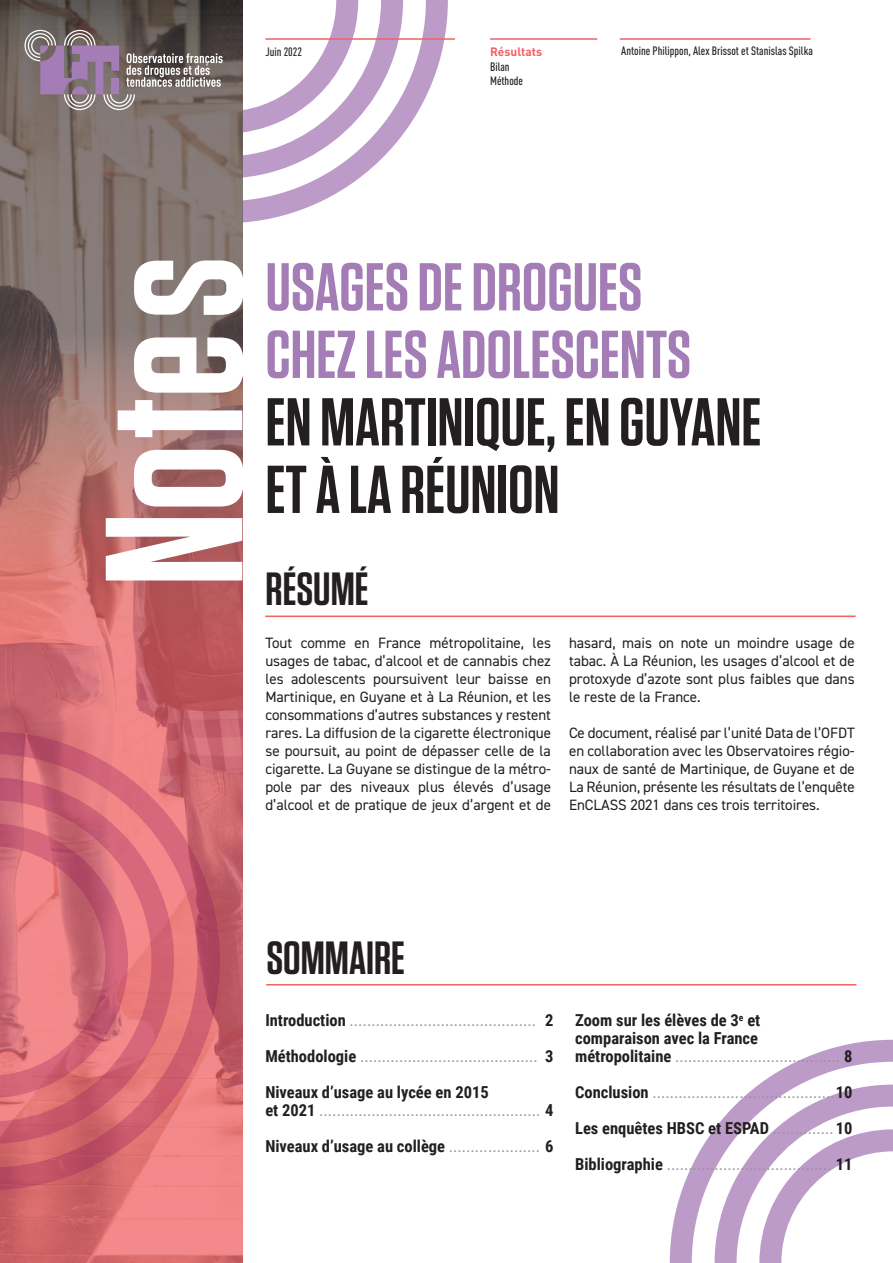
<style>
.page{position:relative;width:893px;height:1263px;background:#fff}
.page>*{position:absolute;margin:0;border:0;box-sizing:border-box;transform-origin:0 0}
.t1{font:600 195px "Tungsten";letter-spacing:.01em;color:#fff}
.t2{font:600 67.5px/67.5px "Tungsten";color:#a47db7}
.t3{font:600 67.5px/67.5px "Tungsten";color:#231f20}
.t4{font:600 46.5px "Tungsten";color:#231f20}
.t5{font:16.5px/36px "Roboto Condensed";color:#939598;text-align:justify}
.t6{font:700 16.5px/18px "Roboto Condensed";color:#231f20}
.t7{font:15px/18px "DIN2014";color:#231f20;text-align:justify}
.t8{font:500 condensed 12px/14.4px "DIN Pro";color:#231f20}
.t9{font:700 12px "DIN Pro";color:#f16164}
.s1{font-weight:700;color:#231f20}
.s2{font-weight:400;color:#939598}
</style>
<div class="page">
<svg style="left:242px;top:0;width:206px;height:222px"></svg>
<svg style="left:242px;top:0;width:161px;height:178px"></svg>
<hr style="left:265px;top:615px;width:590px;height:2px;background:#f16164">
<hr style="left:266px;top:984px;width:590px;height:1px;background:#f16164">
<hr style="left:265px;top:38px;width:190px;height:2px;background:#f16164">
<hr style="left:490px;top:38px;width:107px;height:2px;background:#f16164">
<hr style="left:620px;top:38px;width:190px;height:2px;background:#f16164">
<svg style="left:0;top:0;width:242px;height:1263px;background:#a56d6b"></svg>
<svg style="left:24px;top:30px;width:199px;height:80px;background:#82757b"></svg>
<svg style="left:670px;top:1040px;width:223px;height:223px"></svg>
<svg style="left:715px;top:1084px;width:178px;height:179px"></svg>
<svg style="left:0;top:731px;width:220px;height:459px;background:#d66c74"></svg>
<svg style="left:0;top:777px;width:174px;height:367px;background:#da6f79"></svg>
<p class="t8" style="left:265px;top:43px;width:38px">Juin 2022</p>
<p class="t9" style="left:490px;top:44px;width:54px">Résultats</p>
<p class="t8" style="left:621px;top:43px;width:193px">Antoine Philippon, Alex Brissot et Stanislas Spilka</p>
<p class="t8" style="left:490px;top:58px;width:34px">Bilan<br>Méthode</p>
<h1 class="t1" style="left:72px;top:587px;width:333px;rotate:-90deg">Notes</h1>
<h2 class="t2" style="left:266px;top:255px;width:427px">USAGES DE DROGUES<br>CHEZ LES ADOLESCENTS</h2>
<h2 class="t3" style="left:266px;top:390px;width:497px">EN MARTINIQUE, EN GUYANE<br>ET À LA RÉUNION</h2>
<h3 class="t4" style="left:266px;top:565px;width:105px">RÉSUMÉ</h3>
<p class="t7" style="left:265px;top:634px;width:287px">Tout comme en France métropolitaine, les usages de tabac, d’alcool et de cannabis chez les adolescents poursuivent leur baisse en Martinique, en Guyane et à La Réunion, et les consommations d’autres substances y restent rares. La diffusion de la cigarette électronique se poursuit, au point de dépasser celle de la cigarette. La Guyane se distingue de la métro&shy;pole par des niveaux plus élevés d’usage d’alcool et de pratique de jeux d’argent et de</p>
<p class="t7" style="left:569px;top:634px;width:287px">hasard, mais on note un moindre usage de tabac. À La Réunion, les usages d’alcool et de protoxyde d’azote sont plus faibles que dans le reste de la France.</p>
<p class="t7" style="left:569px;top:724px;width:287px">Ce document, réalisé par l’unité Data de l’OFDT en collaboration avec les Observatoires régio&shy;naux de santé de Martinique, de Guyane et de La Réunion, présente les résultats de l’enquête EnCLASS 2021 dans ces trois territoires.</p>
<h3 class="t4" style="left:266px;top:933px;width:140px">SOMMAIRE</h3>
<p class="t5" style="left:265px;top:1002px;width:290px"><span class="s1">Introduction</span> ........................................... <span class="s1">2<br>Méthodologie</span> ......................................... <span class="s1">3<br>Niveaux d’usage au lycée en 2015</span></p>
<p class="t5" style="left:265px;top:1092px;width:290px"><span class="s1">et 2021</span> ................................................... <span class="s1">4<br>Niveaux d’usage au collège</span> ..................... <span class="s1">6</span></p>
<p class="t6" style="left:575px;top:1011px;width:279px">Zoom sur les élèves de 3<sup>e</sup> et<br>comparaison avec la France métropolitaine <span class="s2">......................................</span> 8</p>
<p class="t5" style="left:575px;top:1074px;width:279px"><span class="s1">Conclusion</span> ..........................................<span class="s1">10<br>Les enquêtes HBSC et ESPAD</span> .............. <span class="s1">10<br>Bibliographie</span> ...................................... <span class="s1">11</span></p>
</div>
